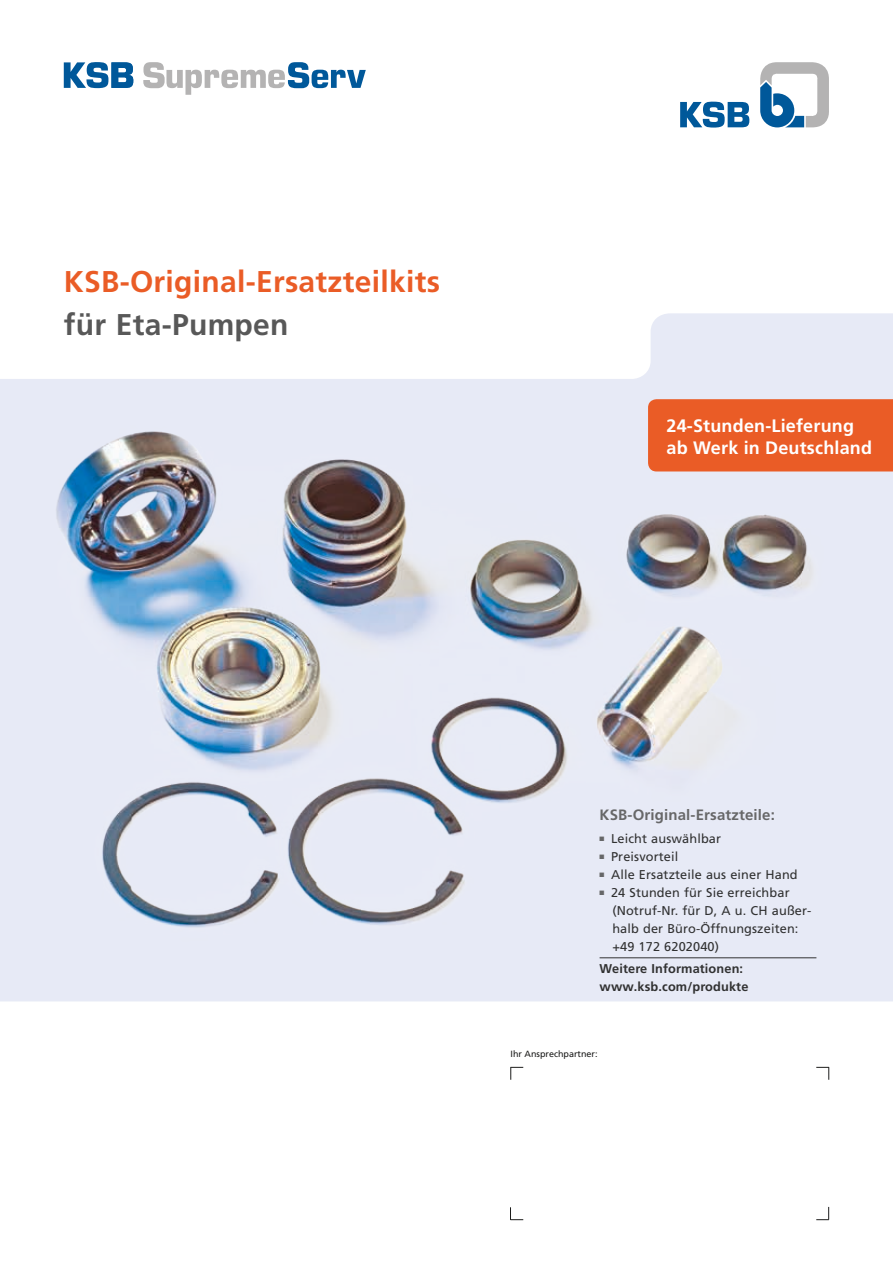
<style>
.page{position:relative;width:893px;height:1263px;background:#fff}
.page>*{position:absolute;margin:0;border:0;box-sizing:border-box;transform-origin:0 0}
.t1{font:700 30px "Frutiger LT Pro";letter-spacing:.01em;color:#ea5c26}
.t2{font:700 30px "Frutiger LT Pro";letter-spacing:.01em;color:#585858}
.t3{font:700 18px/22.5px "Frutiger LT Pro";letter-spacing:.01em;color:#fff}
.t4{font:700 15px "Frutiger LT Pro";letter-spacing:.01em;color:#585858}
.t5{font:12.75px/18px "Frutiger LT Pro";letter-spacing:.01em;color:#1c1c1b}
.t6{font:700 12.75px/18px "Frutiger LT Pro";letter-spacing:.01em;color:#1c1c1b}
.t7{font:9px "Frutiger LT Pro";color:#1c1c1b}
.s1{color:#585858}
</style>
<div class="page">
<img style="left:0;top:340px;width:893px;height:662px">
<svg style="left:510px;top:1067px;width:13px;height:13px"></svg>
<svg style="left:816px;top:1067px;width:13px;height:13px"></svg>
<svg style="left:510px;top:1207px;width:13px;height:13px"></svg>
<svg style="left:816px;top:1207px;width:13px;height:13px"></svg>
<hr style="left:600px;top:957px;width:216px;height:1px;background:#1c1c1b">
<svg style="left:760px;top:62px;width:69px;height:65px"></svg>
<svg style="left:680px;top:102px;width:69px;height:26px"></svg>
<div style="left:648px;top:399px;width:245px;height:72px;background:#ea5c26"></div>
<svg style="left:143px;top:62px;width:223px;height:32px"></svg>
<svg style="left:64px;top:62px;width:69px;height:26px"></svg>
<h1 class="t1" style="left:64px;top:263px;width:378px">KSB-Original-Ersatzteilkits</h1>
<h1 class="t2" style="left:64px;top:307px;width:226px">für Eta-Pumpen</h1>
<h2 class="t3" style="left:666px;top:414px;width:207px">24-Stunden-Lieferung ab Werk in Deutschland</h2>
<p class="t4" style="left:600px;top:806px;width:177px">KSB-Original-Ersatzteile:</p>
<p class="t5" style="left:600px;top:829px;width:123px"><span class="s1">■</span> Leicht auswählbar</p>
<p class="t5" style="left:600px;top:847px;width:80px"><span class="s1">■</span> Preisvorteil</p>
<p class="t5" style="left:600px;top:865px;width:200px"><span class="s1">■</span> Alle Ersatzteile aus einer Hand</p>
<p class="t5" style="left:612px;top:883px;width:200px;text-indent:-13px"><span class="s1">■</span> 24 Stunden für Sie erreichbar (Notruf-Nr. für D, A u. CH außer&shy;halb der Büro-Öffnungszeiten: +49 172 6202040)</p>
<p class="t6" style="left:600px;top:959px;width:150px">Weitere Informationen: www.ksb.com/produkte</p>
<p class="t7" style="left:510px;top:1049px;width:89px">Ihr Ansprechpartner:</p>
</div>
